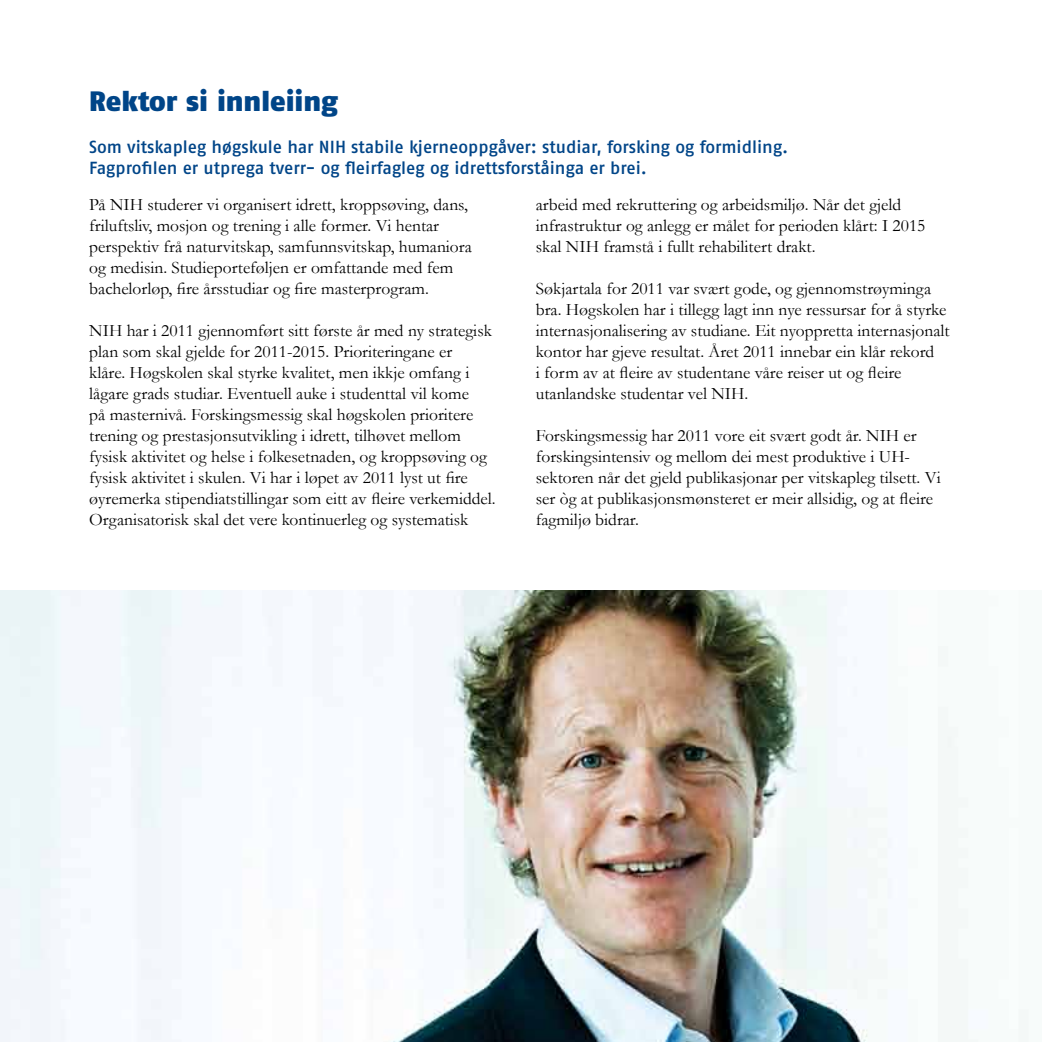
<style>
.page{position:relative;width:1042px;height:1042px;background:#fff}
.page>*{position:absolute;margin:0;border:0;box-sizing:border-box;transform-origin:0 0}
.t1{font:900 28px "Fago No";color:#004588}
.t2{font:17.5px/21px "Garamond";color:#000}
.t3{font:17.5px/21px "Fago No Med";letter-spacing:-.005em;color:#004588}
</style>
<div class="page">
<img style="left:0;top:590px;width:1028px;height:452px">
<h1 class="t1" style="left:89px;top:84px;width:250px">Rektor si innleiing</h1>
<p class="t3" style="left:89px;top:136px;width:700px">Som vitskapleg høgskule har NIH stabile kjerneoppgåver: studiar, forsking og formidling.<br>Fagprofilen er utprega tverr- og fleirfagleg og idrettsforståinga er brei.</p>
<p class="t2" style="left:89px;top:194px;width:384px">På NIH studerer vi organisert idrett, kroppsøving, dans, friluftsliv, mosjon og trening i alle former. Vi hentar perspektiv frå naturvitskap, samfunnsvitskap, humaniora og medisin. Studieporteføljen er omfattande med fem bachelorløp, fire årsstudiar og fire masterprogram.</p>
<p class="t2" style="left:89px;top:320px;width:408px">NIH har i 2011 gjennomført sitt første år med ny strategisk plan som skal gjelde for 2011-2015. Prioriteringane er<br>klåre. Høgskolen skal styrke kvalitet, men ikkje omfang i lågare grads studiar. Eventuell auke i studenttal vil kome<br>på masternivå. Forskingsmessig skal høgskolen prioritere trening og prestasjonsutvikling i idrett, tilhøvet mellom fysisk aktivitet og helse i folkesetnaden, og kroppsøving og fysisk aktivitet i skulen. Vi har i løpet av 2011 lyst ut fire øyremerka stipendiatstillingar som eitt av fleire verkemiddel.<br>Organisatorisk skal det vere kontinuerleg og systematisk</p>
<p class="t2" style="left:536px;top:194px;width:391px">arbeid med rekruttering og arbeidsmiljø. Når det gjeld infrastruktur og anlegg er målet for perioden klårt: I 2015 skal NIH framstå i fullt rehabilitert drakt.</p>
<p class="t2" style="left:536px;top:278px;width:415px">Søkjartala for 2011 var svært gode, og gjennomstrøyminga bra. Høgskolen har i tillegg lagt inn nye ressursar for å styrke internasjonalisering av studiane. Eit nyoppretta internasjonalt kontor har gjeve resultat. Året 2011 innebar ein klår rekord<br>i form av at fleire av studentane våre reiser ut og fleire utanlandske studentar vel NIH.</p>
<p class="t2" style="left:536px;top:425px;width:406px">Forskingsmessig har 2011 vore eit svært godt år. NIH er forskingsintensiv og mellom dei mest produktive i UH&shy;sektoren når det gjeld publikasjonar per vitskapleg tilsett. Vi ser òg at publikasjonsmønsteret er meir allsidig, og at fleire fagmiljø bidrar.</p>
</div>
